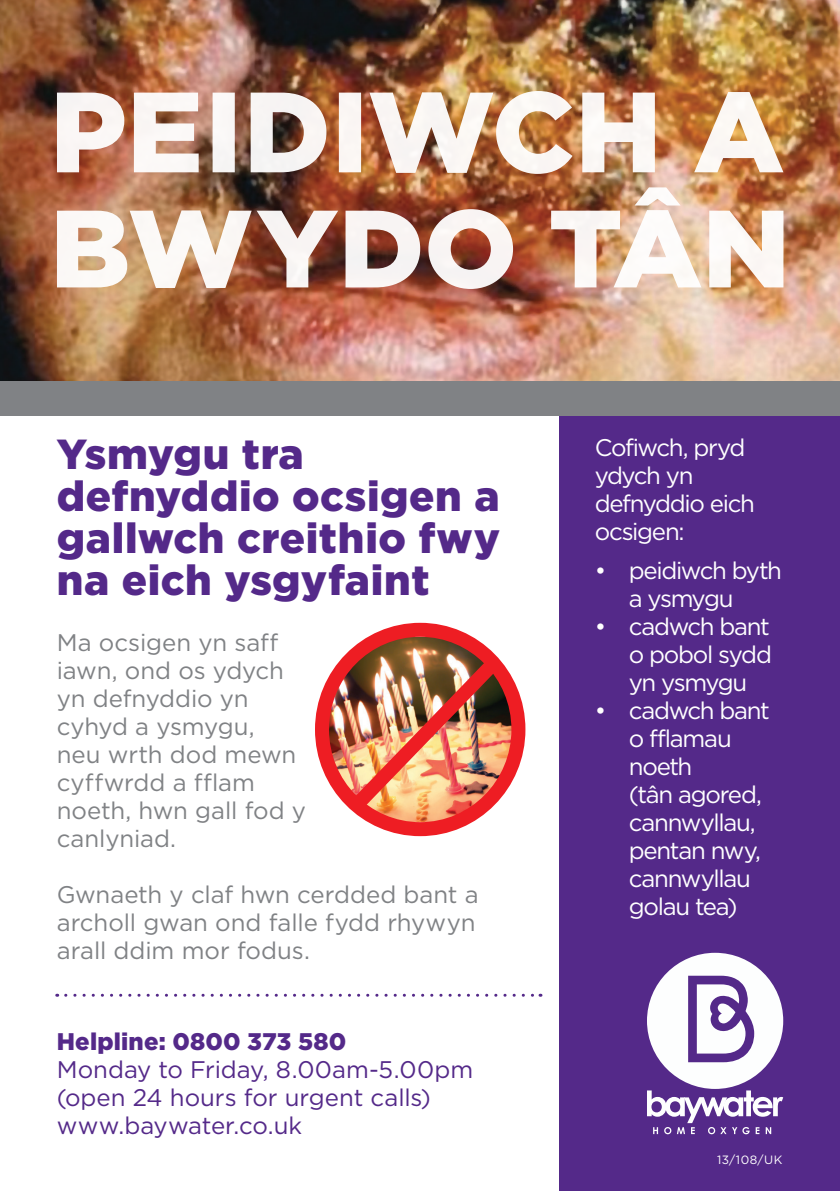
<style>
.page{position:relative;width:840px;height:1191px;background:#fff}
.page>*{position:absolute;margin:0;border:0;box-sizing:border-box;transform-origin:0 0}
.t1{font:900 42px/42px "Gotham";letter-spacing:.01em;color:#542989}
.t2{font:24px/28px "Gotham";letter-spacing:-.005em;color:#808285}
.t3{font:24px/28px "Gotham";letter-spacing:-.055em;color:#fff}
.t4{font:24px/28px "Gotham";color:#542989}
.t5{font:900 24px "Gotham";letter-spacing:.005em;color:#542989}
.t6{font:12px "Gotham";letter-spacing:.04em;color:#fff}
</style>
<div class="page">
<div style="left:559px;top:370px;width:280px;height:821px;background:#542989"></div>
<img style="left:0;top:0;width:839px;height:381px">
<svg style="left:647px;top:952px;width:135px;height:182px"></svg>
<svg style="left:66px;top:993px;width:474px;height:3px"></svg>
<div style="left:0;top:381px;width:839px;height:34px;background:#808285"></div>
<img style="left:329px;top:637px;width:185px;height:159px">
<div style="left:315px;top:623px;width:210px;height:213px;border:14px solid #ee1d23;border-radius:50%"></div>
<img style="left:338px;top:643px;width:175px;height:180px">
<img style="left:57px;top:187px;width:726px;height:102px">
<img style="left:57px;top:91px;width:726px;height:83px">
<h1 class="t1" style="left:57px;top:432px;width:444px">Ysmygu tra defnyddio ocsigen a gallwch creithio fwy na eich ysgyfaint</h1>
<p class="t2" style="left:57px;top:628px;width:251px">Ma ocsigen yn saff iawn, ond os ydych yn defnyddio yn cyhyd a ysmygu,<br>neu wrth dod mewn cyffwrdd a fflam noeth, hwn gall fod y canlyniad.</p>
<p class="t2" style="left:57px;top:880px;width:423px">Gwnaeth y claf hwn cerdded bant a archoll gwan ond falle fydd rhywyn arall ddim mor fodus.</p>
<p class="t5" style="left:57px;top:1028px;width:291px">Helpline: 0800 373 580</p>
<p class="t4" style="left:57px;top:1055px;width:418px">Monday to Friday, 8.00am-5.00pm (open 24 hours for urgent calls) www.baywater.co.uk</p>
<p class="t3" style="left:594px;top:433px;width:162px">Cofiwch, pryd ydych yn defnyddio eich ocsigen:</p>
<p class="t3" style="left:594px;top:556px;width:189px;text-align:center">• peidiwch byth a ysmygu</p>
<p class="t3" style="left:628px;top:612px;width:145px;text-align:justify;text-indent:-34px">• cadwch bant o pobol sydd yn ysmygu</p>
<p class="t3" style="left:628px;top:696px;width:143px;text-indent:-34px">• cadwch bant o fflamau noeth<br>(tân agored, cannwyllau, pentan nwy, cannwyllau golau tea)</p>
<p class="t6" style="left:716px;top:1153px;width:67px">13/108/UK</p>
</div>
